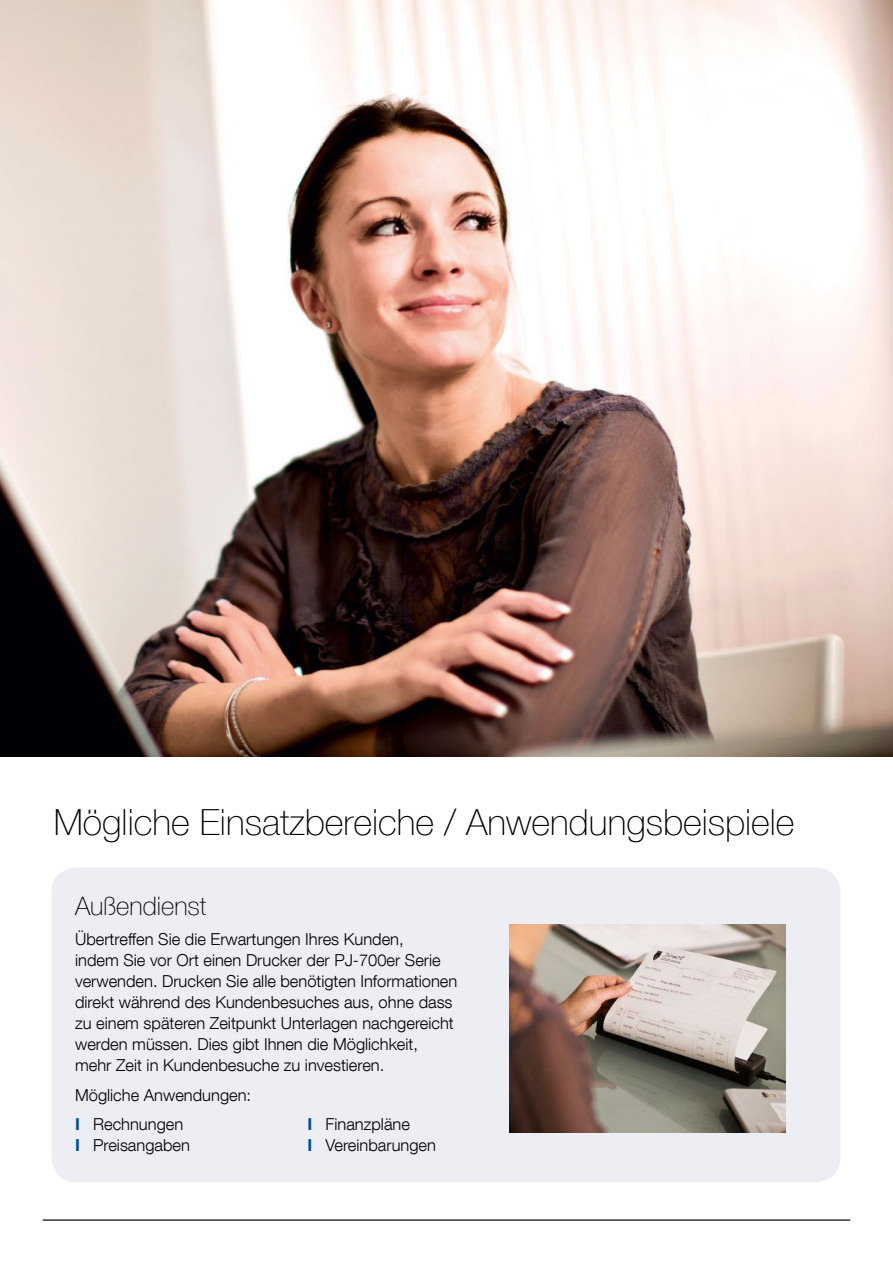
<style>
.page{position:relative;width:893px;height:1263px;background:#fff}
.page>*{position:absolute;margin:0;border:0;box-sizing:border-box;transform-origin:0 0}
.t1{font:100 36px "Helvetica Neue LT Com";color:#000}
.t2{font:100 25.5px "Helvetica Neue LT Com";color:#000}
.t3{font:300 16.5px/21px "Helvetica Neue LT Com";color:#000}
.s1{font-weight:700;color:#004993}
</style>
<div class="page">
<div style="left:51px;top:867px;width:789px;height:315px;background:#eceef3;border-radius:26px"></div>
<hr style="left:43px;top:1219px;width:807px;height:2px;background:#000">
<img style="left:0;top:0;width:893px;height:756px">
<img style="left:509px;top:924px;width:276px;height:208px">
<h1 class="t1" style="left:54px;top:809px;width:742px">Mögliche Einsatzbereiche / Anwendungsbeispiele</h1>
<h2 class="t2" style="left:75px;top:897px;width:133px">Außendienst</h2>
<p class="t3" style="left:75px;top:930px;width:384px">Übertreffen Sie die Erwartungen Ihres Kunden,<br>indem Sie vor Ort einen Drucker der PJ-700er Serie verwenden. Drucken Sie alle benötigten Informationen direkt während des Kundenbesuches aus, ohne dass zu einem späteren Zeitpunkt Unterlagen nachgereicht werden müssen. Dies gibt Ihnen die Möglichkeit, mehr Zeit in Kundenbesuche zu investieren.</p>
<p class="t3" style="left:75px;top:1081px;width:178px;line-height:29.5px">Mögliche Anwendungen:<br><span class="s1">I</span> Rechnungen</p>
<p class="t3" style="left:308px;top:1115px;width:104px"><span class="s1">I</span> Finanzpläne</p>
<p class="t3" style="left:75px;top:1136px;width:116px"><span class="s1">I</span> Preisangaben</p>
<p class="t3" style="left:308px;top:1136px;width:130px"><span class="s1">I</span> Vereinbarungen</p>
</div>
